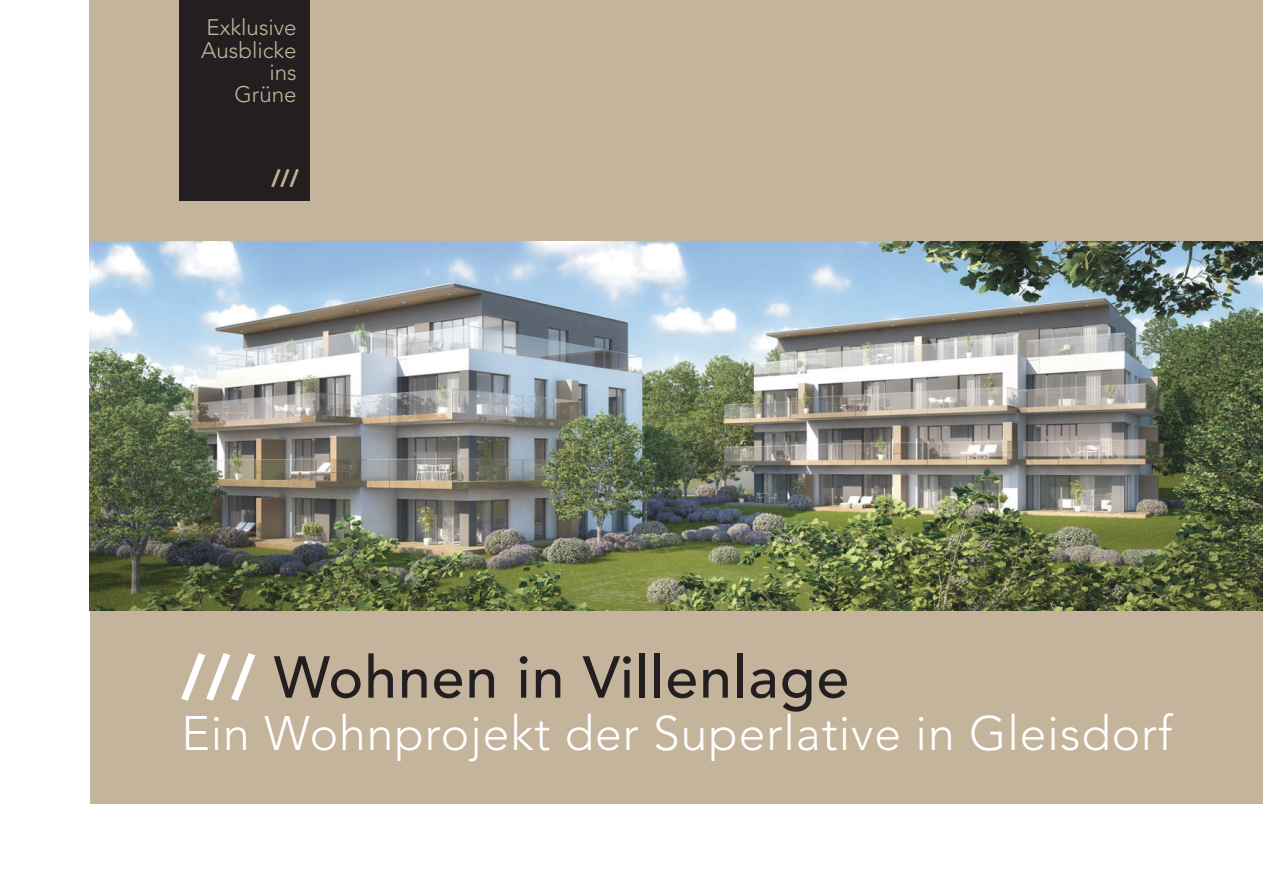
<style>
.page{position:relative;width:1263px;height:893px;background:#fff}
.page>*{position:absolute;margin:0;border:0;box-sizing:border-box;transform-origin:0 0}
.t1{font:500 58.5px "Avenir";letter-spacing:.02em;color:#231f20}
.t2{font:300 48px "Avenir";letter-spacing:.02em;color:#fff}
.t3{font:300 22.35px "Avenir";color:#c3b49b}
.t4{font:900 22.35px "Avenir";color:#c3b49b}
.s1{font-weight:900;color:#fff}
</style>
<div class="page">
<div style="left:90px;top:0;width:1173px;height:259px;background:#c3b49b"></div>
<div style="left:90px;top:573px;width:1173px;height:230px;background:#c3b49b"></div>
<div style="left:179px;top:0;width:131px;height:200px;background:#231f20"></div>
<img style="left:90px;top:242px;width:1173px;height:368px">
<p class="t3" style="left:206px;top:14px;width:92px">Exklusive</p>
<p class="t3" style="left:201px;top:37px;width:97px">Ausblicke</p>
<p class="t3" style="left:269px;top:59px;width:29px">ins</p>
<p class="t3" style="left:235px;top:81px;width:64px">Grüne</p>
<p class="t4" style="left:271px;top:165px;width:29px">///</p>
<p class="t1" style="left:181px;top:644px;width:669px"><span class="s1">///</span> Wohnen in Villenlage</p>
<p class="t2" style="left:181px;top:705px;width:992px">Ein Wohnprojekt der Superlative in Gleisdorf</p>
</div>
